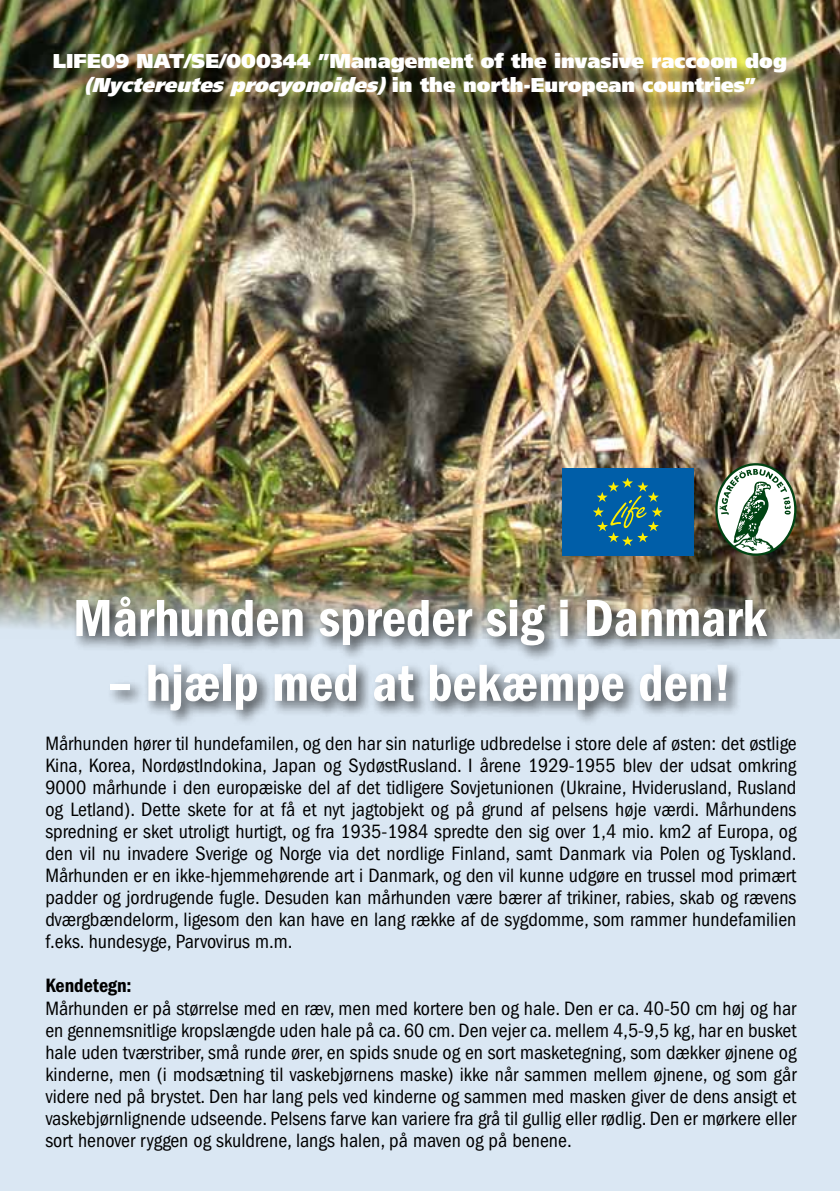
<style>
.page{position:relative;width:840px;height:1191px;background:#fff}
.page>*{position:absolute;margin:0;border:0;box-sizing:border-box;transform-origin:0 0}
.t1{font:600 condensed 54px "Franklin Gothic";color:#fff}
.t2{font:condensed 20px/22px "Franklin Gothic";color:#000;text-align:justify}
.t3{font:900 20px/24px "Frutiger";color:#fff;text-align:center}
.t4{font:600 condensed 20px "Franklin Gothic";color:#000}
.s1{font-style:italic}
</style>
<div class="page">
<div style="left:0;top:489px;width:839px;height:702px;background:#dae7f3"></div>
<img style="left:0;top:0;width:839px;height:639px">
<div style="left:561px;top:468px;width:132px;height:88px;background:#005ea8"></div>
<svg style="left:593px;top:477px;width:69px;height:69px"></svg>
<img style="left:714px;top:463px;width:82px;height:93px">
<div style="left:57px;top:57px;width:753px;height:63px;background:#000;opacity:.75"></div>
<div style="left:72px;top:592px;width:710px;height:134px;background:#000;opacity:.75"></div>
<p class="t3" style="left:53px;top:49px;width:735px">LIFE09 NAT/SE/000344 ”Management of the invasive raccoon dog <span class="s1">(Nyctereutesprocyonoides)</span>in the north-European countries”</p>
<h1 class="t1" style="left:73px;top:587px;width:695px">Mårhunden spreder sig i Danmark</h1>
<h1 class="t1" style="left:109px;top:652px;width:623px">– hjælp med at bekæmpe den!</h1>
<p class="t2" style="left:45px;top:733px;width:752px">Mårhunden hører til hundefamilen, og den har sin naturlige udbredelse i store dele af østen: det østlige Kina, Korea, NordøstIndokina, Japan og SydøstRusland. I årene 1929-1955 blev der udsat omkring 9000 mårhunde i den europæiske del af det tidligere Sovjetunionen (Ukraine, Hviderusland, Rusland og Letland). Dette skete for at få et nyt jagtobjekt og på grund af pelsens høje værdi. Mårhundens spredning er sket utroligt hurtigt, og fra 1935-1984 spredte den sig over 1,4 mio. km2 af Europa, og den vil nu invadere Sverige og Norge via det nordlige Finland, samt Danmark via Polen og Tyskland.<br>Mårhunden er en ikke-hjemmehørende art i Danmark, og den vil kunne udgøre en trussel mod primært padder og jordrugende fugle. Desuden kan mårhunden være bærer af trikiner, rabies, skab og rævens dværgbændelorm, ligesom den kan have en lang række af de sygdomme, som rammer hundefamilien f.eks. hundesyge, Parvovirus m.m.</p>
<p class="t4" style="left:45px;top:974px;width:88px">Kendetegn:</p>
<p class="t2" style="left:45px;top:997px;width:752px">Mårhunden er på størrelse med en ræv, men med kortere ben og hale. Den er ca. 40-50 cm høj og har en gennemsnitlige kropslængde uden hale på ca. 60 cm. Den vejer ca. mellem 4,5-9,5 kg, har en busket hale uden tværstriber, små runde ører, en spids snude og en sort masketegning, som dækker øjnene og kinderne, men (i modsætning til vaskebjørnens maske) ikke når sammen mellem øjnene, og som går videre ned på brystet. Den har lang pels ved kinderne og sammen med masken giver de dens ansigt et vaskebjørnlignende udseende. Pelsens farve kan variere fra grå til gullig eller rødlig. Den er mørkere eller sort henover ryggen og skuldrene, langs halen, på maven og på benene.</p>
</div>
